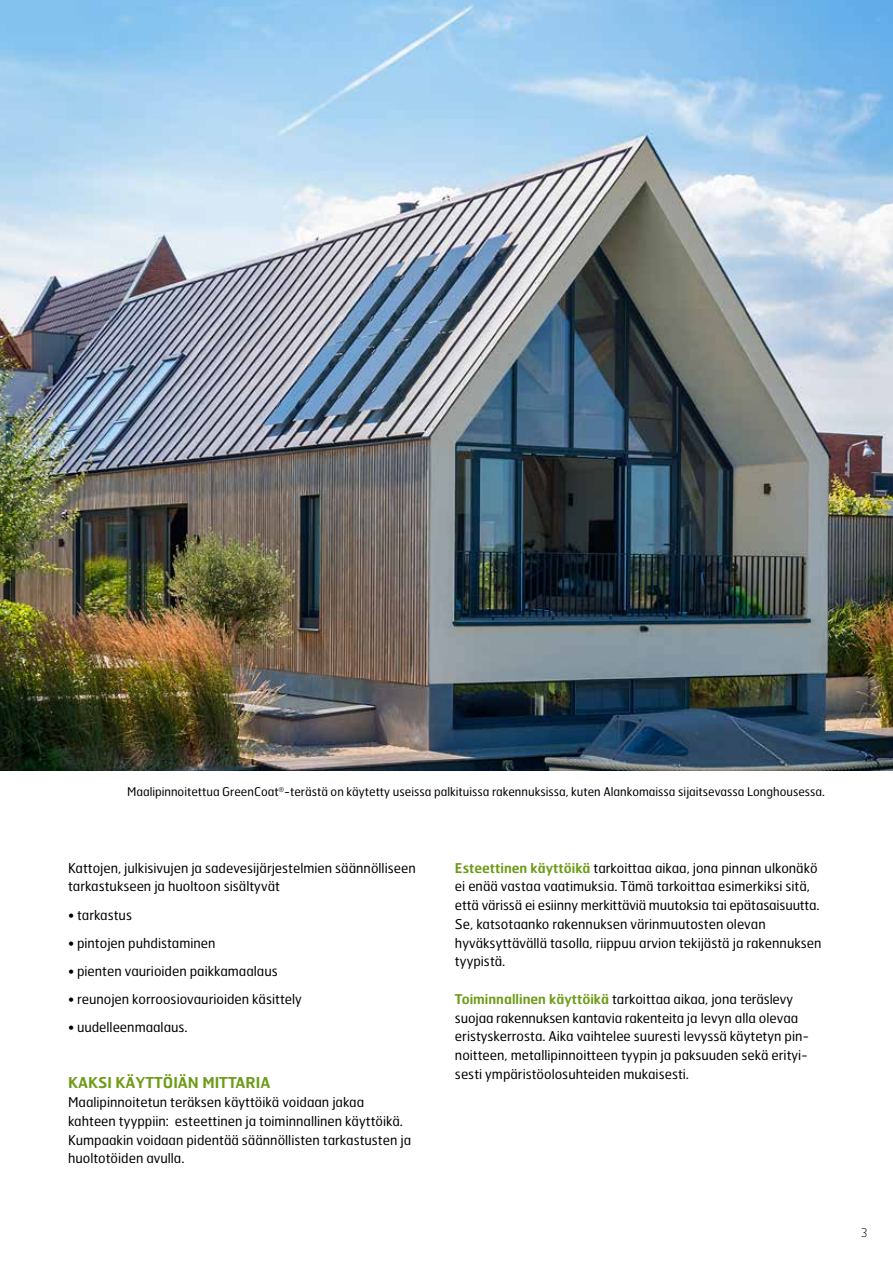
<style>
.page{position:relative;width:893px;height:1263px;background:#fff}
.page>*{position:absolute;margin:0;border:0;box-sizing:border-box;transform-origin:0 0}
.t1{font:600 15px "Hermes FB";color:#6f9b19}
.t2{font:13.5px/18.8px "Hermes FB";color:#000}
.t3{font:12px "Hermes FB";color:#000}
.t4{font:100 12px "Hermes FB";color:#000}
.s1{font-weight:600;color:#6f9b19}
</style>
<div class="page">
<img style="left:0;top:0;width:893px;height:770px">
<p class="t3" style="left:127px;top:784px;width:699px">Maalipinnoitettua GreenCoat<sup>®</sup>-terästä on käytetty useissa palkituissa rakennuksissa, kuten Alankomaissa sijaitsevassa Longhousessa.</p>
<p class="t2" style="left:68px;top:858px;width:349px">Kattojen, julkisivujen ja sadevesijärjestelmien säännölliseen tarkastukseen ja huoltoon sisältyvät</p>
<p class="t2" style="left:68px;top:905px;width:66px">• tarkastus</p>
<p class="t2" style="left:68px;top:933px;width:149px">• pintojen puhdistaminen</p>
<p class="t2" style="left:68px;top:961px;width:211px">• pienten vaurioiden paikkamaalaus</p>
<p class="t2" style="left:68px;top:989px;width:235px">• reunojen korroosiovaurioiden käsittely</p>
<p class="t2" style="left:68px;top:1017px;width:121px">• uudelleenmaalaus.</p>
<p class="t1" style="left:68px;top:1073px;width:204px">KAKSI KÄYTTÖIÄN MITTARIA</p>
<p class="t2" style="left:68px;top:1092px;width:345px">Maalipinnoitetun teräksen käyttöikä voidaan jakaa kahteen tyyppiin: esteettinen ja toiminnallinen käyttöikä.<br>Kumpaakin voidaan pidentää säännöllisten tarkastusten ja huoltotöiden avulla.</p>
<p class="t2" style="left:455px;top:858px;width:368px"><span class="s1">Esteettinen käyttöikä</span> tarkoittaa aikaa, jona pinnan ulkonäkö ei enää vastaa vaatimuksia. Tämä tarkoittaa esimerkiksi sitä, että värissä ei esiinny merkittäviä muutoksia tai epätasaisuutta.<br>Se, katsotaanko rakennuksen värinmuutosten olevan hyväksyttävällä tasolla, riippuu arvion tekijästä ja rakennuksen tyypistä.</p>
<p class="t2" style="left:455px;top:989px;width:356px"><span class="s1">Toiminnallinen käyttöikä</span> tarkoittaa aikaa, jona teräslevy suojaa rakennuksen kantavia rakenteita ja levyn alla olevaa eristyskerrosta. Aika vaihtelee suuresti levyssä käytetyn pin&shy;noitteen, metallipinnoitteen tyypin ja paksuuden sekä erityi&shy;sesti ympäristöolosuhteiden mukaisesti.</p>
<p class="t4" style="left:861px;top:1225px;width:8px">3</p>
</div>
